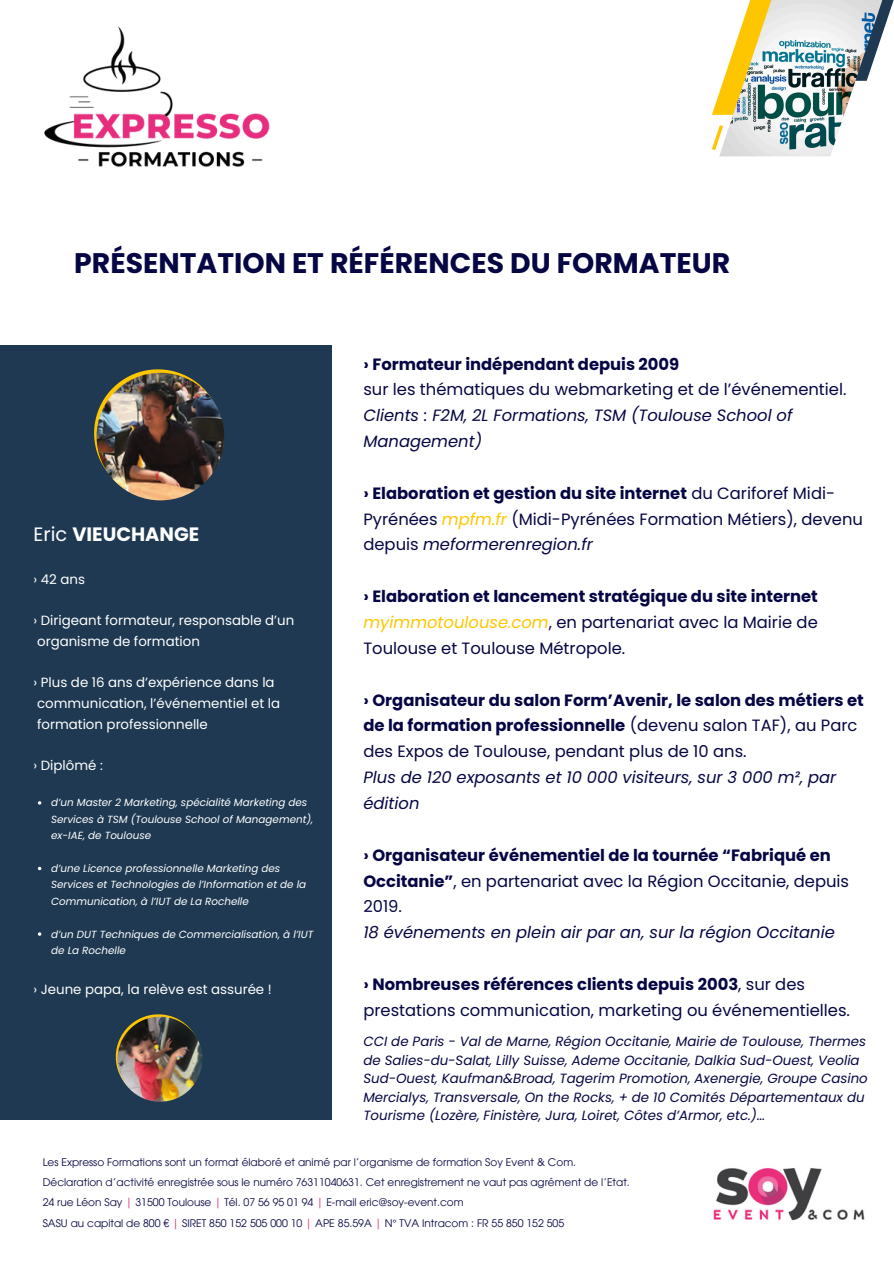
<style>
.page{position:relative;width:894px;height:1264px;background:#fff}
.page>*{position:absolute;margin:0;border:0;box-sizing:border-box;transform-origin:0 0}
.t1{font:700 28.35px "Poppins";color:#060644}
.t2{font:700 19.35px "Poppins";color:#fff}
.t3{font:16.35px/25.8px "Poppins";color:#060644}
.t4{font:700 16.35px/25.8px "Poppins";color:#060644}
.t5{font:italic 16.35px/25.8px "Poppins";color:#060644}
.t6{font:italic 13.35px/18.6px "Poppins";color:#060644}
.t7{font:13.35px/20.7px "Poppins";color:#fff}
.t8{font:10.5px "ITC Avant Garde Pro";color:#060644}
.t9{font:italic 10.35px/16.4px "Poppins";color:#fff}
.s1{font-weight:400}
.s2{font-weight:700;font-style:normal}
.s3{font-style:normal}
.s4{font-weight:700}
.s5{font-style:italic;color:#fec600}
.s6{font-style:italic}
.s7{font-weight:400;font-style:italic}
.s8{color:#df327a}
</style>
<div class="page">
<img style="left:44px;top:26px;width:226px;height:141px">
<img style="left:713px;top:1168px;width:152px;height:53px">
<svg style="left:712px;top:0;width:181px;height:115px"></svg>
<img style="left:719px;top:0;width:163px;height:156px">
<svg style="left:712px;top:121px;width:13px;height:33px"></svg>
<div style="left:0;top:346px;width:331px;height:773px;background:#1e3951"></div>
<svg style="left:94px;top:369px;width:127px;height:127px"></svg>
<img style="left:96px;top:373px;width:128px;height:127px;border-radius:50%">
<svg style="left:116px;top:1014px;width:84px;height:85px"></svg>
<img style="left:117px;top:1016px;width:85px;height:85px;border-radius:50%">
<h3 class="t1" style="left:74px;top:243px;width:657px">PRÉSENTATION ET RÉFÉRENCES DU FORMATEUR</h3>
<h1 class="t2" style="left:34px;top:520px;width:167px"><span class="s1">Eric</span> VIEUCHANGE</h1>
<p class="t7" style="left:34px;top:568px;width:53px">› 42 ans</p>
<p class="t7" style="left:34px;top:610px;width:262px">› Dirigeant formateur, responsable d’un organisme de formation</p>
<h2 class="t7" style="left:34px;top:672px;width:248px">› Plus de 16 ans d’expérience dans la communication, l’événementiel et la</h2>
<h4 class="t7" style="left:37px;top:713px;width:172px">formation professionnelle</h4>
<h4 class="t7" style="left:34px;top:755px;width:71px">› Diplômé :</h4>
<h4 class="t9" style="left:51px;top:794px;width:263px">d’un Master 2 Marketing, spécialité Marketing des<br>Services à TSM (Toulouse School of Management),</h4>
<h4 class="t9" style="left:51px;top:827px;width:102px">ex-IAE, de Toulouse</h4>
<h4 class="t9" style="left:51px;top:860px;width:256px">d’une Licence professionnelle Marketing des<br>Services et Technologies de l’Information et de la</h4>
<h4 class="t9" style="left:51px;top:892px;width:199px">Communication, à l’IUT de La Rochelle</h4>
<h4 class="t9" style="left:51px;top:925px;width:263px">d’un DUT Techniques de Commercialisation, à l’IUT de La Rochelle</h4>
<h4 class="t7" style="left:34px;top:978px;width:240px">› Jeune papa, la relève est assurée !</h4>
<p class="t5" style="left:363px;top:351px;width:484px"><span class="s2">› Formateur indépendant depuis 2009<br></span><span class="s3">sur les thématiques du webmarketing et de l’événementiel.<br></span>Clients : F2M, 2L Formations, TSM (Toulouse School of Management)</p>
<p class="t3" style="left:363px;top:480px;width:501px"><span class="s4">› Elaboration et gestion du site internet</span> du Cariforef Midi-<br>Pyrénées <span class="s5">mpfm.fr</span> (Midi-Pyrénées Formation Métiers), devenu depuis <span class="s6">meformerenregion.fr</span></p>
<p class="t3" style="left:363px;top:583px;width:456px;text-align:justify"><span class="s4">› Elaboration et lancement stratégique du site internet </span><span class="s5">myimmotoulouse.com</span>, en partenariat avec la Mairie de Toulouse et Toulouse Métropole.</p>
<h4 class="t4" style="left:363px;top:687px;width:501px">› Organisateur du salon Form’Avenir, le salon des métiers et de la formation professionnelle <span class="s1">(devenu salon TAF), au Parc des Expos de Toulouse, pendant plus de 10 ans.<br></span><span class="s7">Plus de 120 exposants et 10 000 visiteurs, sur 3 000 m², par édition</span></h4>
<p class="t4" style="left:363px;top:842px;width:487px">› Organisateur événementiel de la tournée “Fabriqué en Occitanie”<span class="s1">, en partenariat avec la Région Occitanie, depuis 2019.<br></span><span class="s7">18 événements en plein air par an, sur la région Occitanie</span></p>
<p class="t3" style="left:363px;top:971px;width:488px"><span class="s4">› Nombreuses références clients depuis 2003</span>, sur des prestations communication, marketing ou événementielles.</p>
<h3 class="t6" style="left:363px;top:1032px;width:505px">CCI de Paris - Val de Marne, Région Occitanie, Mairie de Toulouse, Thermes de Salies-du-Salat, Lilly Suisse, Ademe Occitanie, Dalkia Sud-Ouest, Veolia Sud-Ouest, Kaufman&amp;Broad, Tagerim Promotion, Axenergie, Groupe Casino Mercialys, Transversale, On the Rocks, + de 10 Comités Départementaux du Tourisme (Lozère, Finistère, Jura, Loiret, Côtes d’Armor, etc.)...</h3>
<h3 class="t8" style="left:43px;top:1158px;width:534px">Les Expresso Formations sont un format élaboré et animé par l’organisme de formation Soy Event &amp; Com.</h3>
<h3 class="t8" style="left:43px;top:1178px;width:588px">Déclaration d’activité enregistrée sous le numéro 76311040631. Cet enregistrement ne vaut pas agrément de l’Etat.</h3>
<h3 class="t8" style="left:43px;top:1198px;width:422px">24 rue Léon Say <span class="s8">|</span> 31500 Toulouse <span class="s8">|</span> Tél. 07 56 95 01 94 <span class="s8">|</span> E-mail eric@soy-event.com</h3>
<h3 class="t8" style="left:43px;top:1218px;width:523px">SASU au capital de 800 € <span class="s8">|</span> SIRET 850 152 505 000 10 <span class="s8">|</span> APE 85.59A <span class="s8">|</span> N° TVA Intracom : FR 55 850 152 505</h3>
</div>
